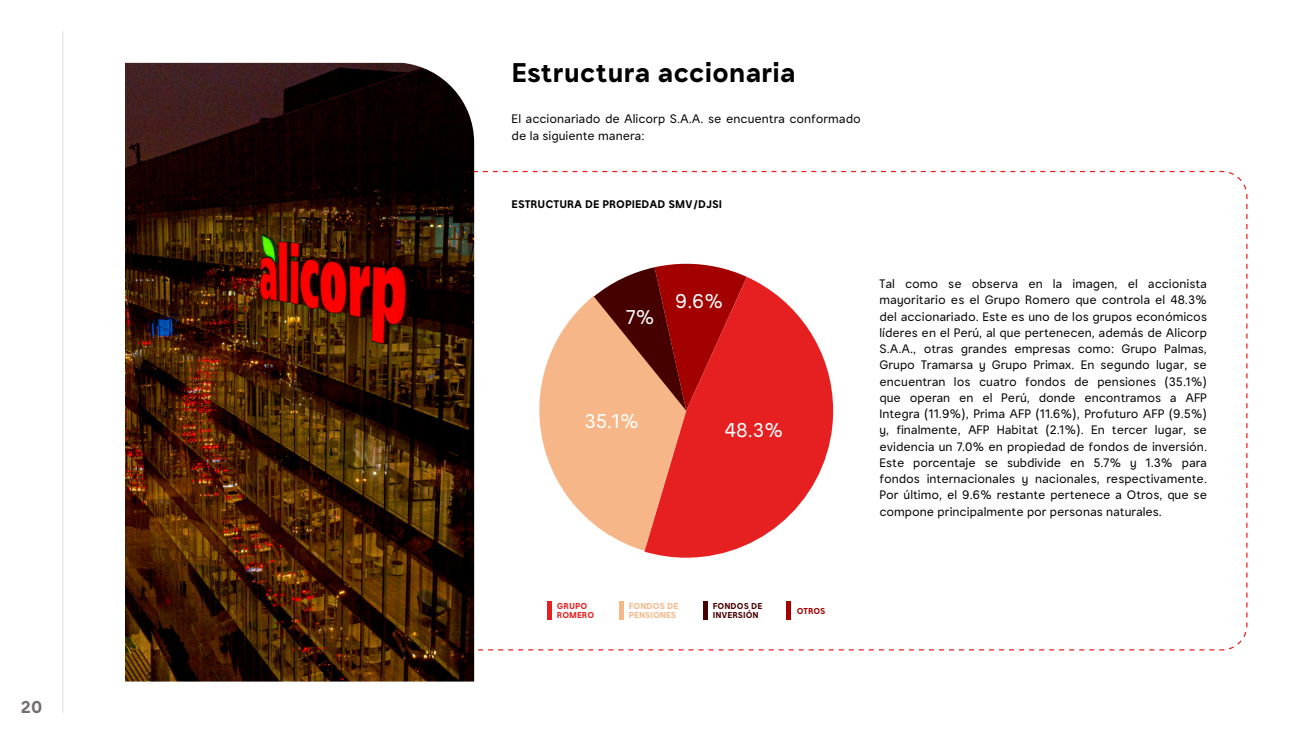
<style>
.page{position:relative;width:1310px;height:744px;background:#fff}
.page>*{position:absolute;margin:0;border:0;box-sizing:border-box;transform-origin:0 0}
.t1{font:700 27.5px "Alicorp Sans";color:#000}
.t2{font:20.25px "Alicorp Sans";color:#fff}
.t3{font:700 17.5px "Alicorp Sans";color:#766f6f}
.t4{font:12.5px/16.2px "Alicorp Sans";color:#000}
.t5{font:700 11.25px "Alicorp Sans";color:#000}
.t6{font:700 8.75px/8.8px "Alicorp Sans";color:#f7b687}
.t7{font:700 8.75px/8.8px "Alicorp Sans";color:#470000}
.t8{font:700 8.75px/8.8px "Alicorp Sans";color:#e62020}
.t9{font:700 8.75px "Alicorp Sans";color:#a30000}
</style>
<div class="page">
<svg style="left:474px;top:170px;width:774px;height:481px"></svg>
<hr style="left:547px;top:601px;width:4px;height:18px;background:#e62020">
<hr style="left:619px;top:601px;width:4px;height:18px;background:#f7b687">
<hr style="left:703px;top:601px;width:4px;height:18px;background:#470000">
<hr style="left:787px;top:601px;width:4px;height:18px;background:#a30000">
<svg style="left:644px;top:277px;width:189px;height:280px;fill:#e62020"></svg>
<svg style="left:539px;top:264px;width:208px;height:287px;background:#db7664"></svg>
<img style="left:125px;top:63px;width:349px;height:618px">
<hr style="left:62px;top:31px;width:1px;height:681px;background:#e0dcdc">
<h3 class="t3" style="left:21px;top:696px;width:23px">20</h3>
<h1 class="t1" style="left:512px;top:55px;width:286px">Estructura accionaria</h1>
<p class="t4" style="left:512px;top:111px;width:351px">El accionariado de Alicorp S.A.A. se encuentra conformado de la siguiente manera:</p>
<p class="t5" style="left:512px;top:197px;width:212px">ESTRUCTURA DE PROPIEDAD SMV/DJSI</p>
<h2 class="t2" style="left:626px;top:305px;width:30px">7%</h2>
<h2 class="t2" style="left:675px;top:289px;width:50px">9.6%</h2>
<h2 class="t2" style="left:584px;top:409px;width:56px">35.1%</h2>
<h2 class="t2" style="left:724px;top:418px;width:61px">48.3%</h2>
<p class="t4" style="left:880px;top:276px;width:329px;text-align:justify">Tal como se observa en la imagen, el accionista mayoritario es el Grupo Romero que controla el 48.3% del accionariado. Este es uno de los grupos económicos líderes en el Perú, al que pertenecen, además de Alicorp S.A.A., otras grandes empresas como: Grupo Palmas, Grupo Tramarsa y Grupo Primax. En segundo lugar, se encuentran los cuatro fondos de pensiones (35.1%) que operan en el Perú, donde encontramos a AFP Integra (11.9%), Prima AFP (11.6%), Profuturo AFP (9.5%) y, finalmente, AFP Habitat (2.1%). En tercer lugar, se evidencia un 7.0% en propiedad de fondos de inversión.<br>Este porcentaje se subdivide en 5.7% y 1.3% para fondos internacionales y nacionales, respectivamente.<br>Por último, el 9.6% restante pertenece a Otros, que se compone principalmente por personas naturales.</p>
<p class="t8" style="left:557px;top:602px;width:39px">GRUPO<br>ROMERO</p>
<p class="t6" style="left:629px;top:602px;width:51px">FONDOS DE<br>PENSIONES</p>
<p class="t7" style="left:713px;top:602px;width:51px">FONDOS DE<br>INVERSIÓN</p>
<p class="t9" style="left:797px;top:605px;width:30px">OTROS</p>
</div>
